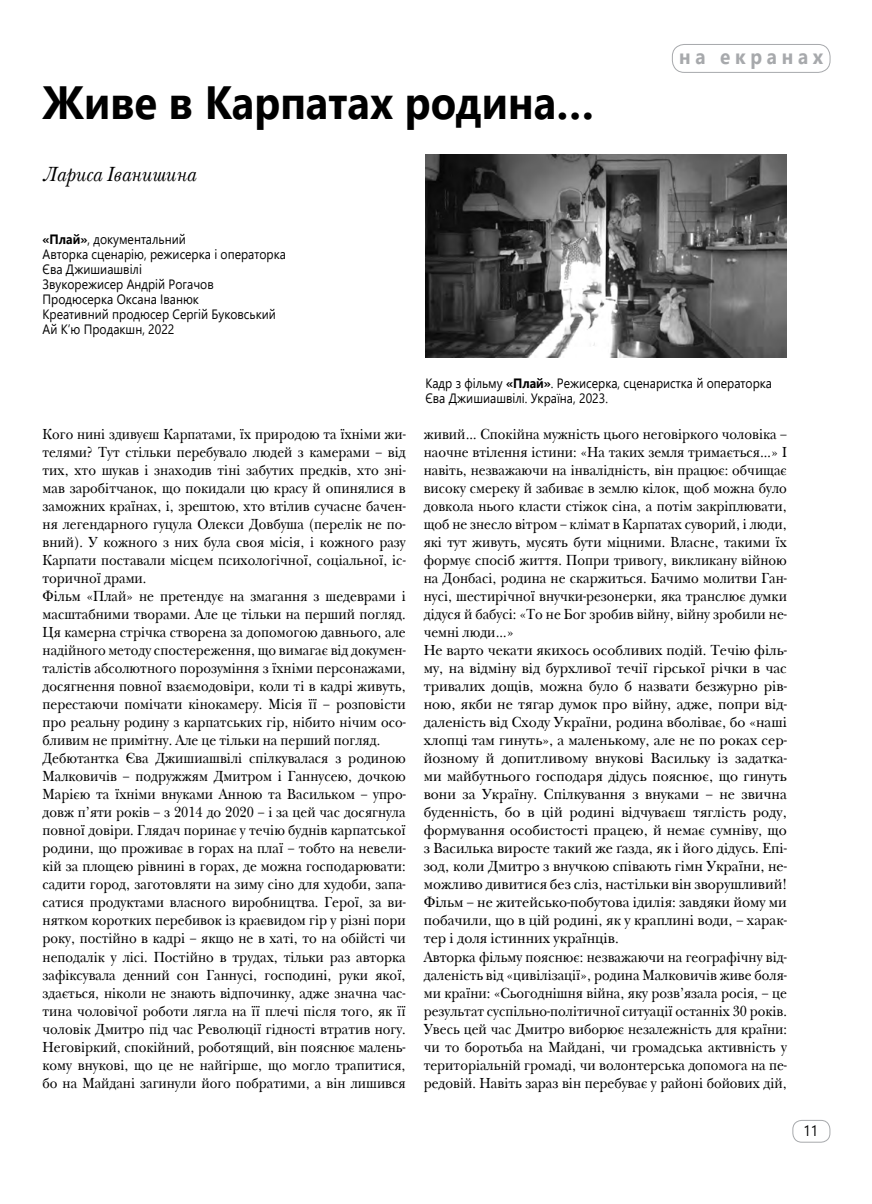
<style>
.page{position:relative;width:872px;height:1204px;background:#fff}
.page>*{position:absolute;margin:0;border:0;box-sizing:border-box;transform-origin:0 0}
.t1{font:700 46.5px "Segoe UI";color:#000;scale:.9 1}
.t2{font:italic 21px "New Baskerville CTT";color:#000;scale:.9 1}
.t3{font:700 21px "Segoe UI";letter-spacing:.25em;color:#a7a9ac;scale:.9 1}
.t4{font:15px/18px "New Baskerville CTT";color:#000;scale:.89 1}
.t5{font:15px/18px "New Baskerville CTT";color:#000;scale:.9 1}
.t6{font:15px "Segoe UI";color:#000;scale:.9 1}
.t7{font:13.5px/15px "Segoe UI";color:#000;scale:.9 1}
.s1{font-weight:700}
</style>
<div class="page">
<div style="left:792px;top:1119px;width:38px;height:23px;border:1px solid #a7a9ac;border-radius:9px"></div>
<div style="left:672px;top:44px;width:158px;height:29px;border:1px solid #a7a9ac;border-radius:12px"></div>
<img style="left:425px;top:155px;width:362px;height:202px">
<h1 class="t1" style="left:43px;top:59px;width:614px">Живе в Карпатах родина…</h1>
<h2 class="t2" style="left:43px;top:162px;width:172px">Лариса Іванишина</h2>
<p class="t7" style="left:43px;top:230px;width:272px"><span class="s1">«Плай»</span>, документальний<br>Авторка сценарію, режисерка і операторка<br>Єва Джишиашвілі<br>Звукорежисер Андрій Рогачов<br>Продюсерка Оксана Іванюк<br>Креативний продюсер Сергій Буковський<br>Ай К’ю Продакшн, 2022</p>
<h2 class="t3" style="left:679px;top:37px;width:162px">на екранах</h2>
<p class="t7" style="left:425px;top:374px;width:387px">Кадр з фільму <span class="s1">«Плай»</span>. Режисерка, сценаристка й операторка<br>Єва Джишиашвілі. Україна, 2023.</p>
<p class="t4" style="left:43px;top:425px;width:409px">Кого нині здивуєш Карпатами, їх природою та їхніми жи&shy;телями? Тут стільки перебувало людей з камерами – від тих, хто шукав і знаходив тіні забутих предків, хто зні&shy;мав заробітчанок, що покидали цю красу й опинялися в заможних країнах, і, зрештою, хто втілив сучасне бачен&shy;ня легендарного гуцула Олекси Довбуша (перелік не по&shy;вний). У кожного з них була своя місія, і кожного разу Карпати поставали місцем психологічної, соціальної, іс&shy;торичної драми.<br>Фільм «Плай» не претендує на змагання з шедеврами і масштабними творами. Але це тільки на перший погляд.<br>Ця камерна стрічка створена за допомогою давнього, але надійного методу спостереження, що вимагає від докумен&shy;талістів абсолютного порозуміння з їхніми персонажами, досягнення повної взаємодовіри, коли ті в кадрі живуть, перестаючи помічати кінокамеру. Місія її – розповісти про реальну родину з карпатських гір, нібито нічим осо&shy;бливим не примітну. Але це тільки на перший погляд.<br>Дебютантка Єва Джишиашвілі спілкувалася з родиною Малковичів – подружжям Дмитром і Ганнусею, дочкою Марією та їхніми внуками Анною та Васильком – упро&shy;довж п’яти років – з 2014 до 2020 – і за цей час досягнула повної довіри. Глядач поринає у течію буднів карпатської родини, що проживає в горах на плаї – тобто на невели&shy;кій за площею рівнині в горах, де можна господарювати: садити город, заготовляти на зиму сіно для худоби, запа&shy;сатися продуктами власного виробництва. Герої, за ви&shy;нятком коротких перебивок із краєвидом гір у різні пори року, постійно в кадрі – якщо не в хаті, то на обійсті чи неподалік у лісі. Постійно в трудах, тільки раз авторка зафіксувала денний сон Ганнусі, господині, руки якої, здається, ніколи не знають відпочинку, адже значна час&shy;тина чоловічої роботи лягла на її плечі після того, як її чоловік Дмитро під час Революції гідності втратив ногу.<br>Неговіркий, спокійний, роботящий, він пояснює малень&shy;кому внукові, що це не найгірше, що могло трапитися, бо на Майдані загинули його побратими, а він лишився</p>
<p class="t5" style="left:424px;top:425px;width:405px">живий… Спокійна мужність цього неговіркого чоловіка – наочне втілення істини: «На таких земля тримається…» І навіть, незважаючи на інвалідність, він працює: обчищає високу смереку й забиває в землю кілок, щоб можна було довкола нього класти стіжок сіна, а потім закріплювати, щоб не знесло вітром – клімат в Карпатах суворий, і люди, які тут живуть, мусять бути міцними. Власне, такими їх формує спосіб життя. Попри тривогу, викликану війною на Донбасі, родина не скаржиться. Бачимо молитви Ган&shy;нусі, шестирічної внучки-резонерки, яка транслює думки дідуся й бабусі: «То не Бог зробив війну, війну зробили не&shy;чемні люди…»<br>Не варто чекати якихось особливих подій. Течію філь&shy;му, на відміну від бурхливої течії гірської річки в час тривалих дощів, можна було б назвати безжурно рів&shy;ною, якби не тягар думок про війну, адже, попри від&shy;даленість від Сходу України, родина вболіває, бо «наші хлопці там гинуть», а маленькому, але не по роках сер&shy;йозному й допитливому внукові Васильку із задатка&shy;ми майбутнього господаря дідусь пояснює, що гинуть вони за Україну. Спілкування з внуками – не звична буденність, бо в цій родині відчуваєш тяглість роду, формування особистості працею, й немає сумніву, що з Василька виросте такий же ґазда, як і його дідусь. Епі&shy;зод, коли Дмитро з внучкою співають гімн України, не&shy;можливо дивитися без сліз, настільки він зворушливий!<br>Фільм – не житейсько-побутова ідилія: завдяки йому ми побачили, що в цій родині, як у краплині води, – харак&shy;тер і доля істинних українців.<br>Авторка фільму пояснює: незважаючи на географічну від&shy;даленість від «цивілізації», родина Малковичів живе боля&shy;ми країни: «Сьогоднішня війна, яку розв’язала росія, – це результат суспільно-політичної ситуації останніх 30 років.<br>Увесь цей час Дмитро виборює незалежність для країни: чи то боротьба на Майдані, чи громадська активність у територіальній громаді, чи волонтерська допомога на пе&shy;редовій. Навіть зараз він перебуває у районі бойових дій,</p>
<p class="t6" style="left:803px;top:1116px;width:18px">11</p>
</div>
